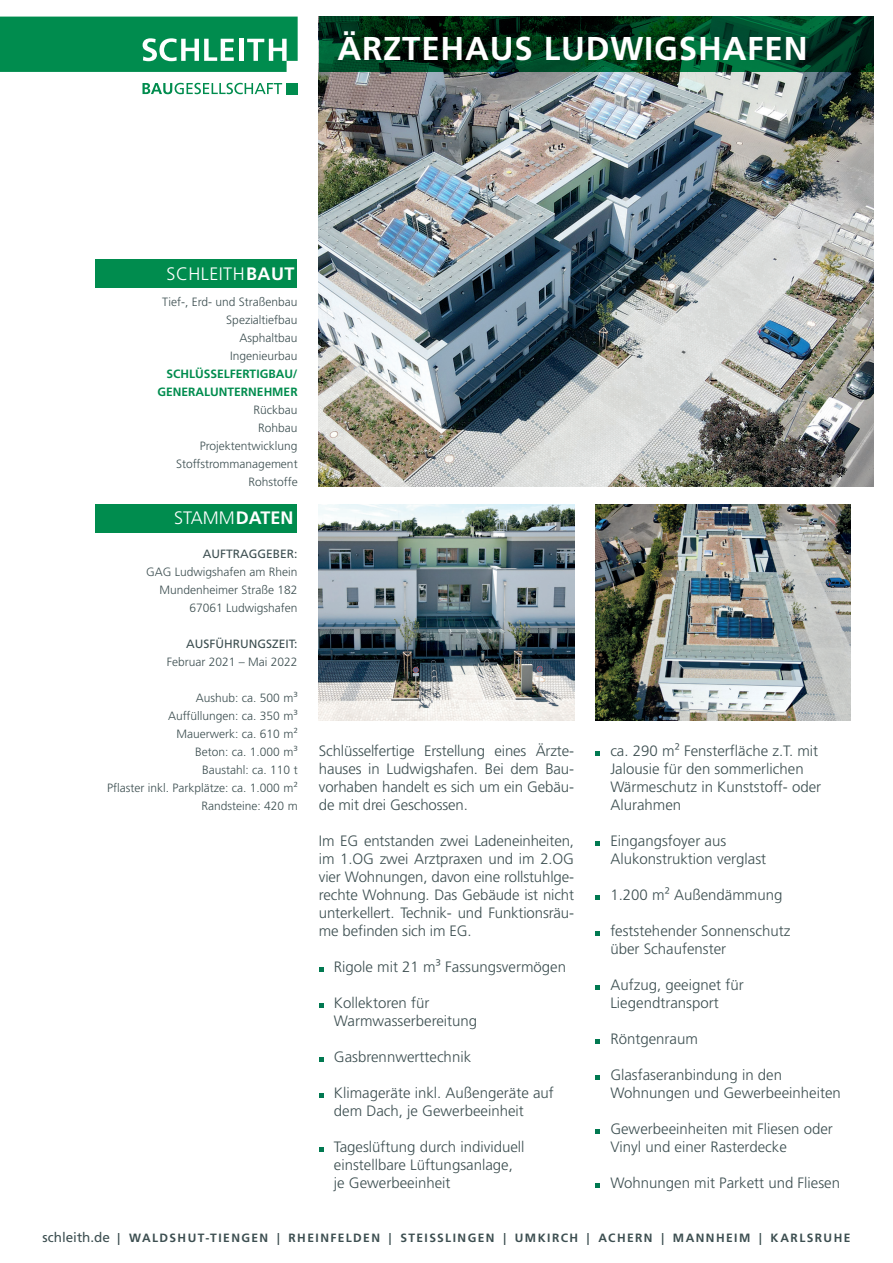
<style>
.page{position:relative;width:893px;height:1263px;background:#fff}
.page>*{position:absolute;margin:0;border:0;box-sizing:border-box;transform-origin:0 0}
.t1{font:700 33px "Frutiger LT Pro";letter-spacing:.025em;color:#fff}
.t2{font:300 18px "Frutiger LT Pro";letter-spacing:.025em;color:#fff}
.t3{font:300 15px/18px "Frutiger LT Pro";color:#3d4f51}
.t4{font:300 12px/18px "Frutiger LT Pro";color:#3d4f51;text-align:right}
.t5{font:700 12px "Frutiger LT Pro";letter-spacing:.12em;color:#3d4f51}
.t6{font:700 12px/18px "Frutiger LT Pro";color:#008c4e;text-align:right}
.t7{font:12px "Frutiger LT Pro";color:#3d4f51}
.s1{font-weight:700}
.s2{font-weight:400;font-size:13.5px}
</style>
<div class="page">
<div style="left:95px;top:259px;width:202px;height:29px;background:#008c4e"></div>
<div style="left:95px;top:504px;width:202px;height:29px;background:#008c4e"></div>
<svg style="left:142px;top:83px;width:140px;height:11px"></svg>
<div style="left:287px;top:83px;width:11px;height:11px;background:#008c4e"></div>
<svg style="left:0;top:17px;width:298px;height:55px;background:#17965e"></svg>
<img style="left:319px;top:72px;width:554px;height:414px">
<svg style="left:319px;top:17px;width:554px;height:55px;background:#00381c"></svg>
<img style="left:319px;top:504px;width:255px;height:216px">
<svg style="left:319px;top:968px;width:4px;height:4px"></svg>
<svg style="left:319px;top:1004px;width:4px;height:4px"></svg>
<svg style="left:319px;top:1058px;width:4px;height:4px"></svg>
<svg style="left:319px;top:1094px;width:4px;height:4px"></svg>
<svg style="left:319px;top:1148px;width:4px;height:4px"></svg>
<svg style="left:595px;top:752px;width:5px;height:4px"></svg>
<svg style="left:595px;top:842px;width:5px;height:4px"></svg>
<svg style="left:595px;top:896px;width:5px;height:4px"></svg>
<svg style="left:595px;top:932px;width:5px;height:4px"></svg>
<svg style="left:595px;top:986px;width:5px;height:4px"></svg>
<svg style="left:595px;top:1040px;width:5px;height:4px"></svg>
<svg style="left:595px;top:1076px;width:5px;height:4px"></svg>
<svg style="left:595px;top:1130px;width:5px;height:4px"></svg>
<svg style="left:595px;top:1184px;width:5px;height:4px"></svg>
<img style="left:595px;top:504px;width:255px;height:216px">
<h1 class="t1" style="left:337px;top:29px;width:472px">ÄRZTEHAUS LUDWIGSHAFEN</h1>
<p class="t2" style="left:167px;top:263px;width:129px">SCHLEITH<span class="s1">BAUT</span></p>
<p class="t4" style="left:162px;top:293px;width:137px">Tief-, Erd- und Straßenbau<br>Spezialtiefbau<br>Asphaltbau<br>Ingenieurbau</p>
<p class="t6" style="left:158px;top:364px;width:142px">SCHLÜSSELFERTIGBAU/<br>GENERALUNTERNEHMER</p>
<p class="t4" style="left:176px;top:401px;width:123px">Rückbau<br>Rohbau<br>Projektentwicklung<br>Stoffstrommanagement<br>Rohstoffe</p>
<p class="t2" style="left:174px;top:507px;width:121px">STAMM<span class="s1">DATEN</span></p>
<p class="t7" style="left:203px;top:547px;width:96px">AUFTRAGGEBER:</p>
<p class="t4" style="left:146px;top:563px;width:153px">GAG Ludwigshafen am Rhein<br>Mundenheimer Straße 182<br>67061 Ludwigshafen</p>
<p class="t7" style="left:186px;top:637px;width:113px">AUSFÜHRUNGSZEIT:</p>
<p class="t4" style="left:167px;top:653px;width:132px">Februar 2021 – Mai 2022</p>
<p class="t4" style="left:107px;top:689px;width:192px">Aushub: ca. 500 m³<br>Auffüllungen: ca. 350 m³<br>Mauerwerk: ca. 610 m²<br>Beton: ca. 1.000 m³<br>Baustahl: ca. 110 t<br>Pflaster inkl. Parkplätze: ca. 1.000 m²<br>Randsteine: 420 m</p>
<p class="t3" style="left:319px;top:742px;width:257px;text-align:justify">Schlüsselfertige Erstellung eines Ärzte&shy;hauses in Ludwigshafen. Bei dem Bau&shy;vorhaben handelt es sich um ein Gebäu&shy;de mit drei Geschossen.</p>
<p class="t3" style="left:319px;top:832px;width:257px;text-align:justify">Im EG entstanden zwei Ladeneinheiten, im 1.OG zwei Arztpraxen und im 2.OG vier Wohnungen, davon eine rollstuhlge&shy;rechte Wohnung. Das Gebäude ist nicht unterkellert. Technik- und Funktionsräu&shy;me befinden sich im EG.</p>
<p class="t3" style="left:334px;top:958px;width:234px">Rigole mit 21 m³ Fassungsvermögen</p>
<p class="t3" style="left:334px;top:994px;width:145px">Kollektoren für<br>Warmwasserbereitung</p>
<p class="t3" style="left:334px;top:1048px;width:139px">Gasbrennwerttechnik</p>
<p class="t3" style="left:334px;top:1084px;width:222px">Klimageräte inkl. Außengeräte auf dem Dach, je Gewerbeeinheit</p>
<p class="t3" style="left:334px;top:1138px;width:192px">Tageslüftung durch individuell einstellbare Lüftungsanlage, je Gewerbeeinheit</p>
<p class="t3" style="left:610px;top:742px;width:212px">ca. 290 m² Fensterfläche z.T. mit<br>Jalousie für den sommerlichen<br>Wärmeschutz in Kunststoff- oder<br>Alurahmen</p>
<p class="t3" style="left:610px;top:832px;width:157px">Eingangsfoyer aus<br>Alukonstruktion verglast</p>
<p class="t3" style="left:610px;top:886px;width:174px">1.200 m² Außendämmung</p>
<p class="t3" style="left:610px;top:922px;width:182px">feststehender Sonnenschutz über Schaufenster</p>
<p class="t3" style="left:610px;top:976px;width:135px">Aufzug, geeignet für<br>Liegendtransport</p>
<p class="t3" style="left:610px;top:1030px;width:89px">Röntgenraum</p>
<p class="t3" style="left:610px;top:1066px;width:232px">Glasfaseranbindung in den<br>Wohnungen und Gewerbeeinheiten</p>
<p class="t3" style="left:610px;top:1120px;width:224px">Gewerbeeinheiten mit Fliesen oder<br>Vinyl und einer Rasterdecke</p>
<p class="t3" style="left:610px;top:1174px;width:231px">Wohnungen mit Parkett und Fliesen</p>
<p class="t5" style="left:43px;top:1231px;width:809px"><span class="s2">schleith.de</span> | WALDSHUT-TIENGEN | RHEINFELDEN | STEISSLINGEN | UMKIRCH | ACHERN | MANNHEIM | KARLSRUHE</p>
</div>
